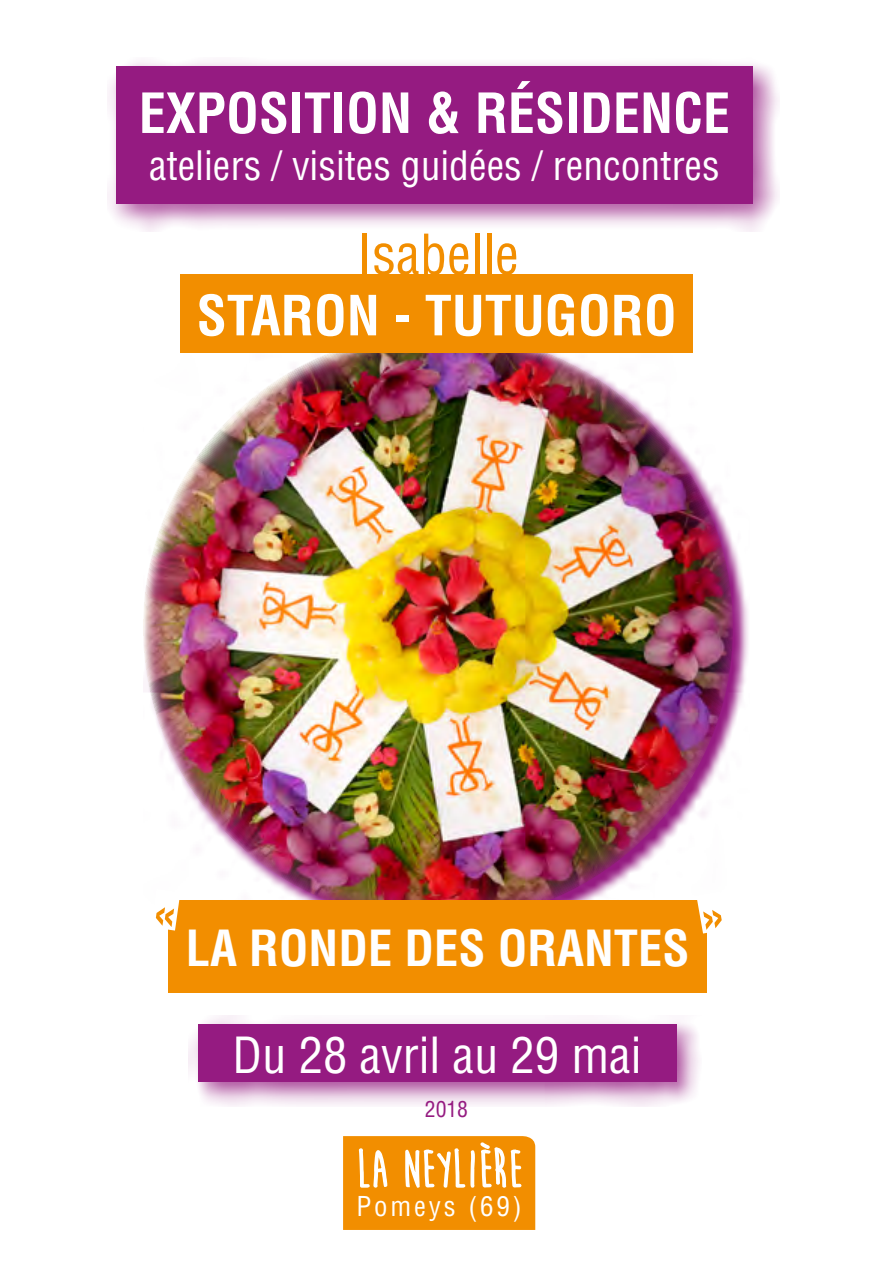
<style>
.page{position:relative;width:893px;height:1282px;background:#fff}
.page>*{position:absolute;margin:0;border:0;box-sizing:border-box;transform-origin:0 0}
.t1{font:700 condensed 54px "Helvetica";color:#fff}
.t2{font:condensed 54px "Helvetica";color:#f28e00}
.t3{font:700 52.5px "Moon Flower";color:#fff}
.t4{font:700 condensed 48.6px "Helvetica";color:#fff}
.t5{font:condensed 48.6px "Helvetica";color:#fff}
.t6{font:condensed 39.6px "Helvetica";color:#fff}
.t7{font:condensed 26.7px "Helvetica";letter-spacing:.11em;color:#fff}
.t8{font:condensed 21.6px "Helvetica";color:#951b81}
</style>
<div class="page">
<div style="left:108px;top:58px;width:672px;height:174px;background:#951b81;opacity:.75"></div>
<div style="left:116px;top:66px;width:636px;height:138px;background:#951b81"></div>
<svg style="left:343px;top:1136px;width:192px;height:94px;background:#f3991a"></svg>
<svg style="left:144px;top:353px;width:605px;height:547px"></svg>
<img style="left:143px;top:332px;width:590px;height:590px;border-radius:295px">
<div style="left:168px;top:900px;width:539px;height:93px;background:#f28e00"></div>
<div style="left:189px;top:1015px;width:513px;height:92px;background:#951b81;opacity:.75"></div>
<div style="left:198px;top:1024px;width:478px;height:58px;background:#951b81"></div>
<div style="left:180px;top:275px;width:513px;height:78px;background:#f28e00"></div>
<svg style="left:151px;top:889px;width:29px;height:42px"></svg>
<svg style="left:696px;top:891px;width:31px;height:43px"></svg>
<p class="t1" style="left:139px;top:79px;width:593px">EXPOSITION &amp; RÉSIDENCE</p>
<p class="t6" style="left:149px;top:141px;width:572px">ateliers / visites guidées / rencontres</p>
<p class="t2" style="left:357px;top:221px;width:163px">Isabelle</p>
<p class="t1" style="left:197px;top:282px;width:482px">STARON - TUTUGORO</p>
<p class="t4" style="left:186px;top:918px;width:505px">LA RONDE DES ORANTES</p>
<p class="t5" style="left:233px;top:1025px;width:410px">Du 28 avril au 29 mai</p>
<p class="t8" style="left:425px;top:1095px;width:45px">2018</p>
<p class="t3" style="left:356px;top:1142px;width:168px">LA NEYLIÈRE</p>
<p class="t7" style="left:356px;top:1190px;width:167px">Pomeys (69)</p>
</div>
